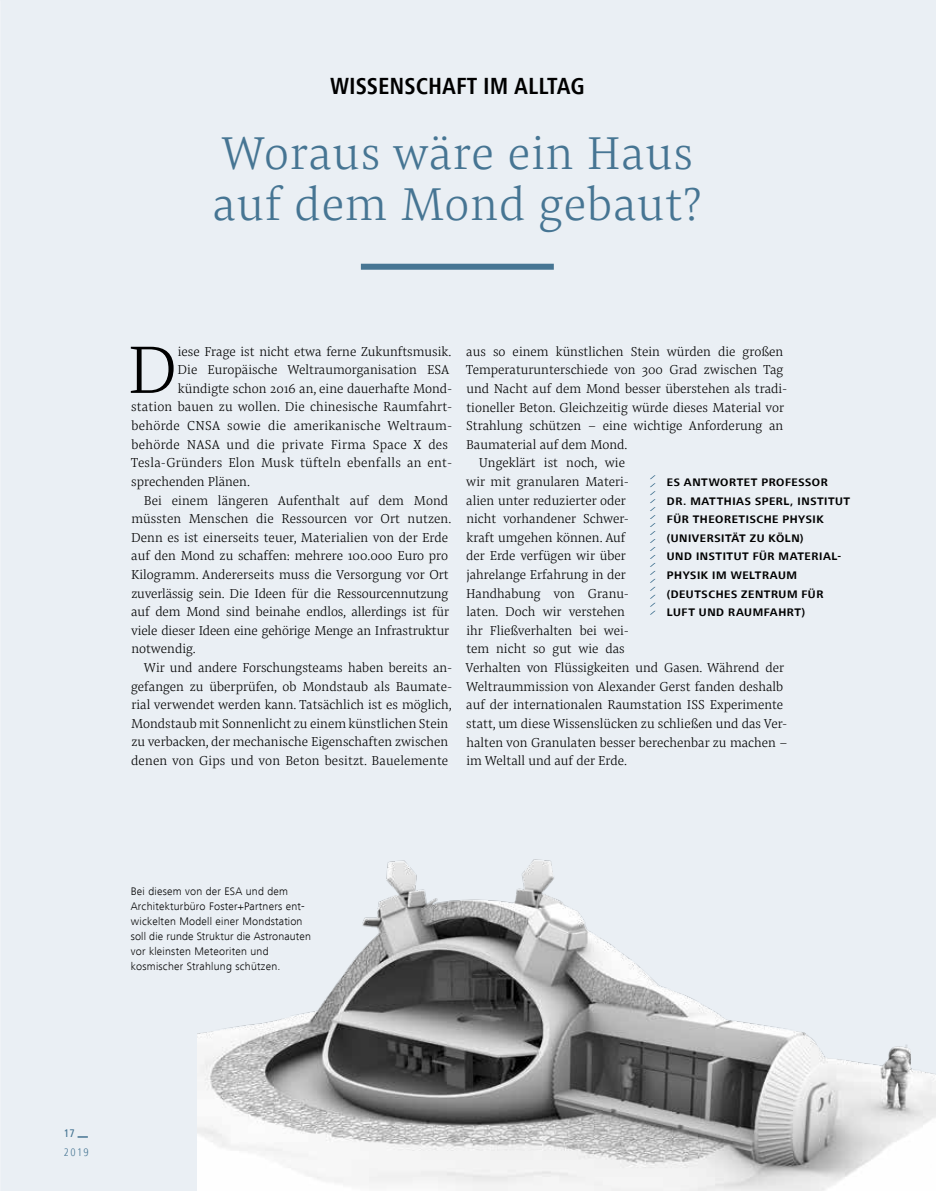
<style>
.page{position:relative;width:936px;height:1191px;background:#fff}
.page>*{position:absolute;margin:0;border:0;box-sizing:border-box;transform-origin:0 0}
.t1{font:300 69.9px "Pensum Pro";color:#000}
.t2{font:300 48px/51px "Pensum Pro";letter-spacing:.02em;color:#467593}
.t3{font:700 condensed 24px "Frutiger Next LT";color:#000}
.t4{font:300 13.5px "Pensum Pro";color:#000}
.t5{font:300 13.5px "Pensum Pro";letter-spacing:.02em;color:#000}
.t6{font:300 condensed 11.4px "Frutiger Next LT";color:#467593}
.t7{font:500 condensed 11.4px "Frutiger Next LT";color:#467593}
.t8{font:300 11.25px/14.9px "Frutiger Next LT";letter-spacing:.02em;color:#000}
.t9{font:700 11.25px/18.6px "Frutiger Next LT";letter-spacing:.05em;color:#000}
</style>
<div class="page">
<div style="left:0;top:0;width:935px;height:1191px;background:#eaeff4"></div>
<div style="left:361px;top:264px;width:192px;height:6px;background:#467593"></div>
<img style="left:198px;top:859px;width:737px;height:332px">
<svg style="left:650px;top:475px;width:5px;height:139px"></svg>
<h3 class="t3" style="left:330px;top:73px;width:256px">WISSENSCHAFT IM ALLTAG</h3>
<h2 class="t2" style="left:213px;top:127px;width:490px">Woraus wäre ein Haus auf dem Mond gebaut?</h2>
<h1 class="t1" style="left:127px;top:320px;width:51px">D</h1>
<p class="t4" style="left:178px;top:342px;width:275px">iese Frage ist nicht etwa ferne Zukunftsmusik.</p>
<p class="t4" style="left:178px;top:360px;width:273px">Die Europäische Weltraumorganisation ESA</p>
<p class="t4" style="left:178px;top:379px;width:276px">kündigte schon 2016 an, eine dauerhafte Mond-</p>
<p class="t4" style="left:131px;top:397px;width:322px">station bauen zu wollen. Die chinesische Raumfahrt-</p>
<p class="t5" style="left:131px;top:416px;width:322px">behörde CNSA sowie die amerikanische Weltraum-</p>
<p class="t5" style="left:131px;top:435px;width:318px">behörde NASA und die private Firma Space X des</p>
<p class="t5" style="left:131px;top:453px;width:323px">Tesla-Gründers Elon Musk tüfteln ebenfalls an ent-</p>
<p class="t4" style="left:131px;top:472px;width:120px">sprechenden Plänen.</p>
<p class="t4" style="left:144px;top:490px;width:306px">Bei einem längeren Aufenthalt auf dem Mond</p>
<p class="t4" style="left:131px;top:509px;width:321px">müssten Menschen die Ressourcen vor Ort nutzen.</p>
<p class="t4" style="left:131px;top:528px;width:318px">Denn es ist einerseits teuer, Materialien von der Erde</p>
<p class="t4" style="left:131px;top:546px;width:318px">auf den Mond zu schaffen: mehrere 100.000 Euro pro</p>
<p class="t4" style="left:131px;top:565px;width:319px">Kilogramm. Andererseits muss die Versorgung vor Ort</p>
<p class="t4" style="left:131px;top:583px;width:318px">zuverlässig sein. Die Ideen für die Ressourcennutzung</p>
<p class="t4" style="left:131px;top:602px;width:319px">auf dem Mond sind beinahe endlos, allerdings ist für</p>
<p class="t4" style="left:131px;top:621px;width:320px">viele dieser Ideen eine gehörige Menge an Infrastruktur</p>
<p class="t4" style="left:131px;top:639px;width:66px">notwendig.</p>
<p class="t4" style="left:144px;top:658px;width:310px">Wir und andere Forschungsteams haben bereits an-</p>
<p class="t4" style="left:131px;top:676px;width:322px">gefangen zu überprüfen, ob Mondstaub als Baumate-</p>
<p class="t4" style="left:131px;top:695px;width:322px">rial verwendet werden kann. Tatsächlich ist es möglich,</p>
<p class="t4" style="left:131px;top:714px;width:319px">Mondstaub mit Sonnenlicht zu einem künstlichen Stein</p>
<p class="t4" style="left:131px;top:732px;width:318px">zu verbacken, der mechanische Eigenschaften zwischen</p>
<p class="t4" style="left:131px;top:751px;width:318px">denen von Gips und von Beton besitzt. Bauelemente</p>
<p class="t4" style="left:466px;top:342px;width:318px">aus so einem künstlichen Stein würden die großen</p>
<p class="t4" style="left:466px;top:360px;width:319px">Temperaturunterschiede von 300 Grad zwischen Tag</p>
<p class="t4" style="left:466px;top:379px;width:322px">und Nacht auf dem Mond besser überstehen als tradi-</p>
<p class="t4" style="left:466px;top:397px;width:319px">tioneller Beton. Gleichzeitig würde dieses Material vor</p>
<p class="t4" style="left:466px;top:416px;width:318px">Strahlung schützen – eine wichtige Anforderung an</p>
<p class="t4" style="left:466px;top:435px;width:163px">Baumaterial auf dem Mond.</p>
<p class="t4" style="left:479px;top:453px;width:148px">Ungeklärt ist noch, wie</p>
<p class="t4" style="left:466px;top:472px;width:164px">wir mit granularen Materi-</p>
<p class="t4" style="left:466px;top:490px;width:161px">alien unter reduzierter oder</p>
<p class="t4" style="left:466px;top:509px;width:164px">nicht vorhandener Schwer-</p>
<p class="t4" style="left:466px;top:528px;width:160px">kraft umgehen können. Auf</p>
<p class="t4" style="left:466px;top:546px;width:161px">der Erde verfügen wir über</p>
<p class="t4" style="left:466px;top:565px;width:161px">jahrelange Erfahrung in der</p>
<p class="t4" style="left:466px;top:583px;width:164px">Handhabung von Granu-</p>
<p class="t4" style="left:466px;top:602px;width:160px">laten. Doch wir verstehen</p>
<p class="t4" style="left:466px;top:621px;width:164px">ihr Fließverhalten bei wei-</p>
<p class="t4" style="left:466px;top:639px;width:160px">tem nicht so gut wie das</p>
<p class="t4" style="left:465px;top:658px;width:320px">Verhalten von Flüssigkeiten und Gasen. Während der</p>
<p class="t4" style="left:466px;top:676px;width:318px">Weltraummission von Alexander Gerst fanden deshalb</p>
<p class="t4" style="left:466px;top:695px;width:318px">auf der internationalen Raumstation ISS Experimente</p>
<p class="t4" style="left:466px;top:714px;width:322px">statt, um diese Wissenslücken zu schließen und das Ver-</p>
<p class="t4" style="left:466px;top:732px;width:322px">halten von Granulaten besser berechenbar zu machen –</p>
<p class="t4" style="left:466px;top:751px;width:162px">im Weltall und auf der Erde.</p>
<p class="t9" style="left:666px;top:473px;width:185px">ES ANTWORTET PROFESSOR<br>DR. MATTHIAS SPERL, INSTITUT<br>FÜR THEORETISCHE PHYSIK (UNIVERSITÄT ZU KÖLN)<br>UND INSTITUT FÜR MATERIAL-<br>PHYSIK IM WELTRAUM (DEUTSCHES ZENTRUM FÜR<br>LUFT UND RAUMFAHRT)</p>
<p class="t8" style="left:131px;top:884px;width:182px">Bei diesem von der ESA und dem Architekturbüro Foster+Partners ent&shy;wickelten Modell einer Mondstation soll die runde Struktur die Astronauten vor kleinsten Meteoriten und kosmischer Strahlung schützen.</p>
<p class="t7" style="left:64px;top:1127px;width:12px">17</p>
<p class="t6" style="left:64px;top:1145px;width:26px">2019</p>
</div>
